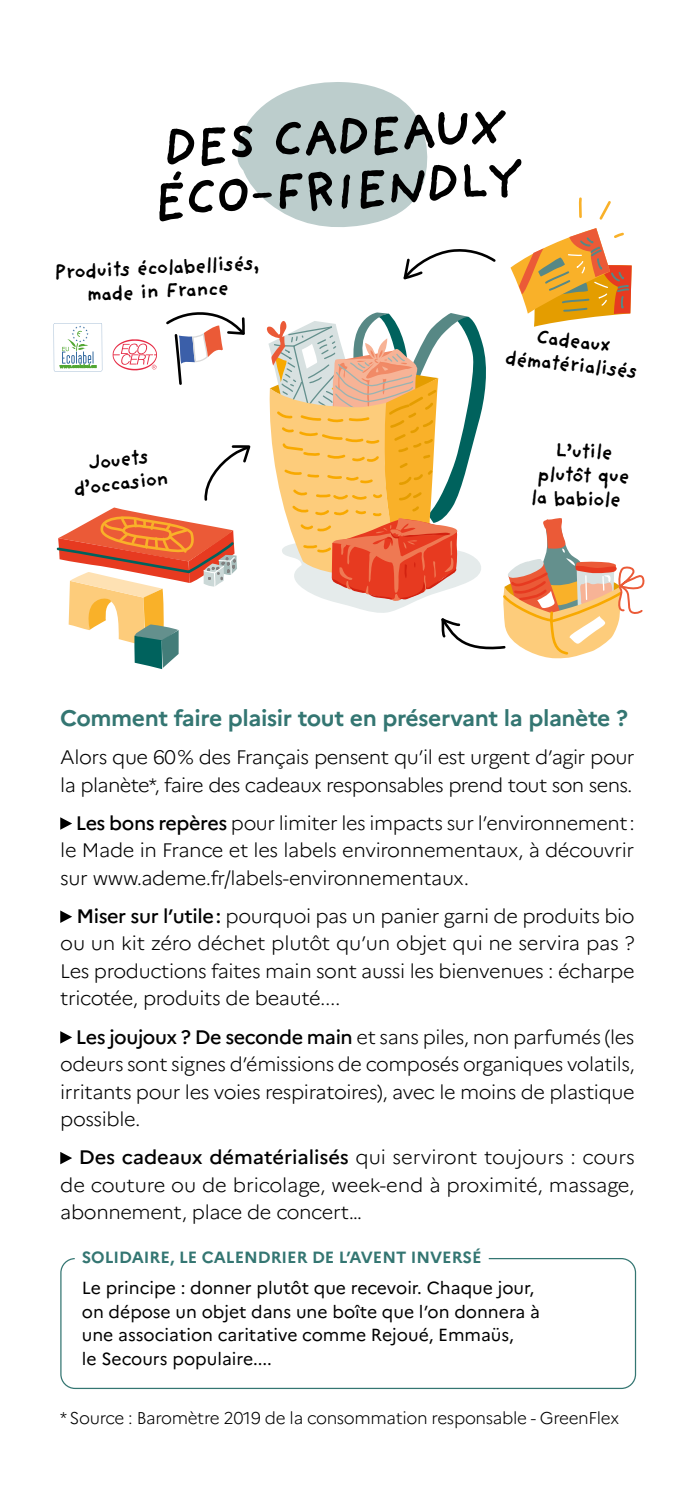
<style>
.page{position:relative;width:695px;height:1489px;background:#fff}
.page>*{position:absolute;margin:0;border:0;box-sizing:border-box;transform-origin:0 0}
.t1{font:700 52.5px/52.5px "Providence Sans";color:#000}
.t2{font:700 22.5px "Marianne";letter-spacing:-.02em;color:#347672}
.t3{font:700 21px/23.5px "Providence Sans";color:#000;text-align:center}
.t4{font:300 19.5px/27.5px "Marianne";letter-spacing:-.02em;color:#000;text-align:justify}
.t5{font:17.5px/23.8px "Marianne";color:#000}
.t6{font:300 17px "Marianne";letter-spacing:-.02em;color:#000}
.t7{font:700 16.25px "Marianne";color:#347672}
.s1{font-weight:500}
</style>
<div class="page">
<svg style="left:60px;top:817px;width:12px;height:12px"></svg>
<svg style="left:60px;top:910px;width:12px;height:12px"></svg>
<svg style="left:60px;top:1031px;width:12px;height:12px"></svg>
<svg style="left:60px;top:1152px;width:12px;height:12px"></svg>
<div style="left:60px;top:1257px;width:576px;height:131px;border:1px solid #347672;border-radius:14px"></div>
<div style="left:75px;top:1242px;width:413px;height:20px;background:#fff"></div>
<svg style="left:52px;top:321px;width:52px;height:52px"></svg>
<svg style="left:54px;top:82px;width:591px;height:588px"></svg>
<h1 class="t1" style="left:148px;top:123px;width:372px;rotate:-4deg">DES CADEAUX<br>ÉCO-FRIENDLY</h1>
<p class="t3" style="left:53px;top:261px;width:207px;rotate:-3deg">Produits écolabellisés, made in France</p>
<p class="t3" style="left:508px;top:322px;width:135px;rotate:6deg">Cadeaux dématérialisés</p>
<p class="t3" style="left:69px;top:453px;width:97px;rotate:-7deg">Jouets d’occasion</p>
<p class="t3" style="left:531px;top:438px;width:100px;rotate:1deg">L’utile plutôt que la babiole</p>
<p class="t2" style="left:60px;top:704px;width:569px">Comment faire plaisir tout en préservant la planète ?</p>
<p class="t4" style="left:60px;top:743px;width:576px">Alors que 60% des Français pensent qu’il est urgent d’agir pour la planète*, faire des cadeaux responsables prend tout son sens.</p>
<p class="t4" style="left:60px;top:809px;width:576px;text-indent:15px"><span class="s1">Les bons repères</span> pour limiter les impacts sur l’environnement: le Made in France et les labels environnementaux, à découvrir sur www.ademe.fr/labels-environnementaux.</p>
<p class="t4" style="left:60px;top:902px;width:576px;text-indent:16px"><span class="s1">Miser sur l’utile:</span> pourquoi pas un panier garni de produits bio ou un kit zéro déchet plutôt qu’un objet qui ne servira pas ?<br>Les productions faites main sont aussi les bienvenues : écharpe tricotée, produits de beauté....</p>
<p class="t4" style="left:60px;top:1022px;width:576px;text-indent:15px"><span class="s1">Les joujoux ? De seconde main</span> et sans piles, non parfumés (les odeurs sont signes d’émissions de composés organiques volatils, irritants pour les voies respiratoires), avec le moins de plastique possible.</p>
<p class="t4" style="left:60px;top:1143px;width:576px;text-indent:18px"><span class="s1">Des cadeaux dématérialisés</span> qui serviront toujours : cours de couture ou de bricolage, week-end à proximité, massage, abonnement, place de concert…</p>
<p class="t7" style="left:82px;top:1247px;width:401px">SOLIDAIRE, LE CALENDRIER DE L’AVENT INVERSÉ</p>
<p class="t5" style="left:82px;top:1275px;width:459px">Le principe : donner plutôt que recevoir. Chaque jour, on dépose un objet dans une boîte que l’on donnera à une association caritative comme Rejoué, Emmaüs,<br>le Secours populaire....</p>
<p class="t6" style="left:60px;top:1407px;width:560px">* Source : Baromètre 2019 de la consommation responsable - GreenFlex</p>
</div>
